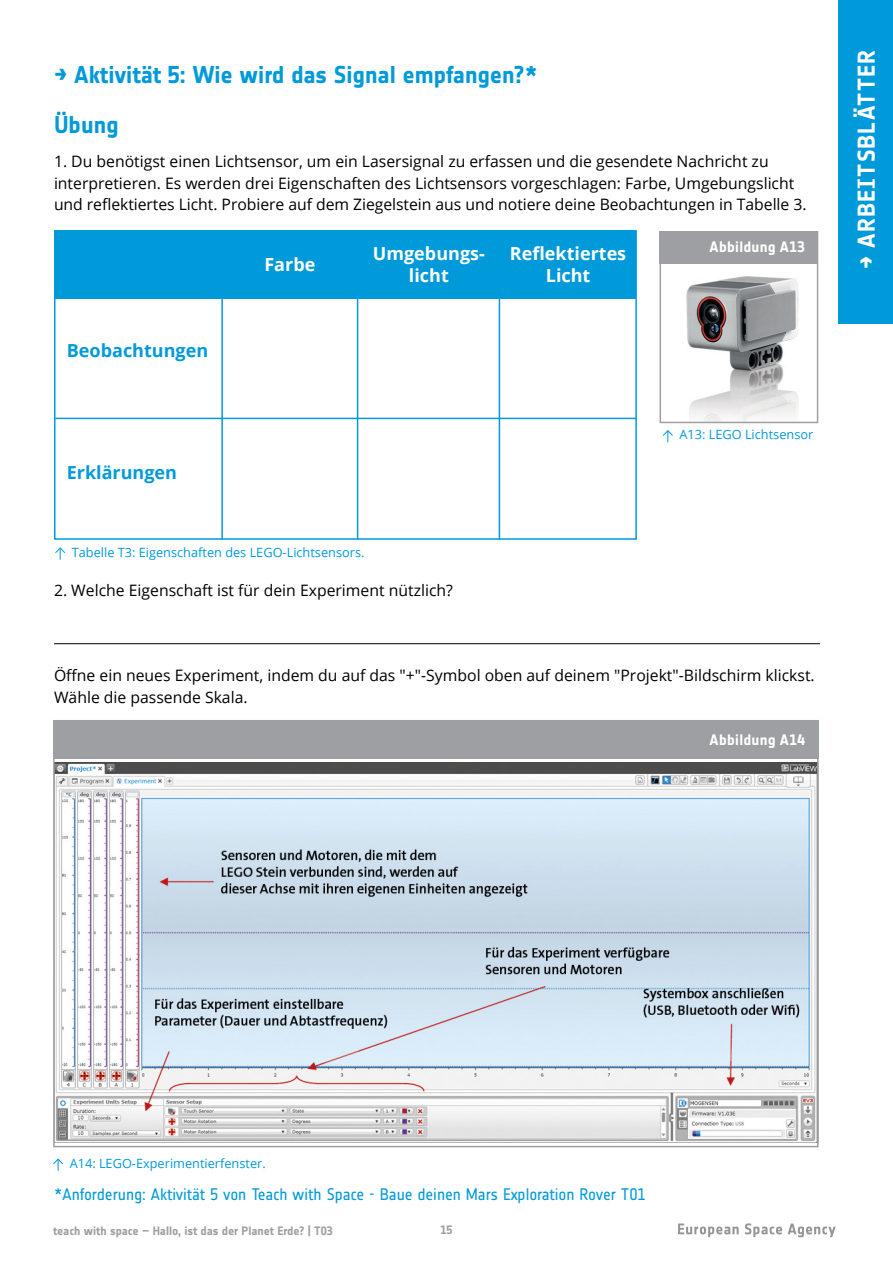
<style>
.page{position:relative;width:893px;height:1263px;background:#fff}
.page>*{position:absolute;margin:0;border:0;box-sizing:border-box;transform-origin:0 0}
.t1{font:700 24px "Notes Esa";letter-spacing:-.005em;color:#009ada}
.t2{font:700 24px "Notes Esa";letter-spacing:.045em;color:#fff}
.t3{font:700 18px/22.5px "Open Sans";color:#fff;text-align:center}
.t4{font:700 18px "Open Sans";color:#009ada}
.t5{font:16.5px "Notes Esa";letter-spacing:-.005em;color:#009ada}
.t6{font:15.75px/21.5px "Open Sans";color:#000}
.t7{font:700 15px "Notes Esa";letter-spacing:.02em;color:#fff}
.t8{font:12.75px "Open Sans";color:#009ada}
.t9{font:700 12px "Notes Esa";letter-spacing:-.005em;color:#9d9fa2}
</style>
<div class="page">
<div style="left:839px;top:0;width:54px;height:323px;background:#009ada"></div>
<svg style="left:678px;top:1223px;width:158px;height:14px"></svg>
<img style="left:56px;top:763px;width:760px;height:379px">
<svg style="left:53px;top:1158px;width:10px;height:13px"></svg>
<div style="left:53px;top:720px;width:766px;height:38px;background:#9d9fa2"></div>
<svg style="left:663px;top:430px;width:10px;height:12px"></svg>
<img style="left:663px;top:263px;width:152px;height:157px">
<div style="left:660px;top:231px;width:158px;height:192px;border:2px solid #9d9fa2"></div>
<div style="left:660px;top:231px;width:158px;height:32px;background:#9d9fa2"></div>
<hr style="left:54px;top:643px;width:766px;height:1px;background:#000">
<svg style="left:55px;top:547px;width:10px;height:13px"></svg>
<div style="left:55px;top:230px;width:581px;height:69px;background:#009ada"></div>
<hr style="left:55px;top:418px;width:581px;height:1px;background:#009ada">
<hr style="left:221px;top:299px;width:2px;height:241px;background:#009ada">
<hr style="left:357px;top:299px;width:1px;height:241px;background:#009ada">
<hr style="left:499px;top:299px;width:1px;height:241px;background:#009ada">
<h1 class="t1" style="left:54px;top:61px;width:485px">→ Aktivität 5: Wie wird das Signal empfangen?*</h1>
<h1 class="t1" style="left:54px;top:111px;width:66px">Übung</h1>
<p class="t6" style="left:54px;top:150px;width:754px">1. Du benötigst einen Lichtsensor, um ein Lasersignal zu erfassen und die gesendete Nachricht zu interpretieren. Es werden drei Eigenschaften des Lichtsensors vorgeschlagen: Farbe, Umgebungslicht und reflektiertes Licht. Probiere auf dem Ziegelstein aus und notiere deine Beobachtungen in Tabelle 3.</p>
<p class="t4" style="left:67px;top:338px;width:143px">Beobachtungen</p>
<p class="t4" style="left:67px;top:459px;width:112px">Erklärungen</p>
<p class="t3" style="left:264px;top:253px;width:52px">Farbe</p>
<p class="t3" style="left:373px;top:241px;width:114px">Umgebungs&shy;licht</p>
<p class="t3" style="left:510px;top:241px;width:118px">Reflektiertes<br>Licht</p>
<p class="t8" style="left:72px;top:543px;width:294px">Tabelle T3: Eigenschaften des LEGO-Lichtsensors.</p>
<p class="t6" style="left:54px;top:579px;width:400px">2. Welche Eigenschaft ist für dein Experiment nützlich?</p>
<p class="t7" style="left:709px;top:238px;width:97px">Abbildung A13</p>
<p class="t8" style="left:679px;top:426px;width:135px">A13: LEGO Lichtsensor</p>
<p class="t6" style="left:54px;top:664px;width:762px">Öffne ein neues Experiment, indem du auf das "+"-Symbol oben auf deinem "Projekt"-Bildschirm klickst.<br>Wähle die passende Skala.</p>
<p class="t7" style="left:709px;top:731px;width:97px">Abbildung A14</p>
<h1 class="t2" style="left:852px;top:269px;width:221px;rotate:-90deg">→ ARBEITSBLÄTTER</h1>
<p class="t8" style="left:70px;top:1154px;width:198px">A14: LEGO-Experimentierfenster.</p>
<p class="t5" style="left:54px;top:1184px;width:593px">*Anforderung: Aktivität 5 von Teach with Space - Baue deinen Mars Exploration Rover T01</p>
<p class="t9" style="left:53px;top:1224px;width:281px">teach with space – Hallo, ist das der Planet Erde? | T03</p>
<p class="t9" style="left:440px;top:1223px;width:13px">15</p>
</div>
